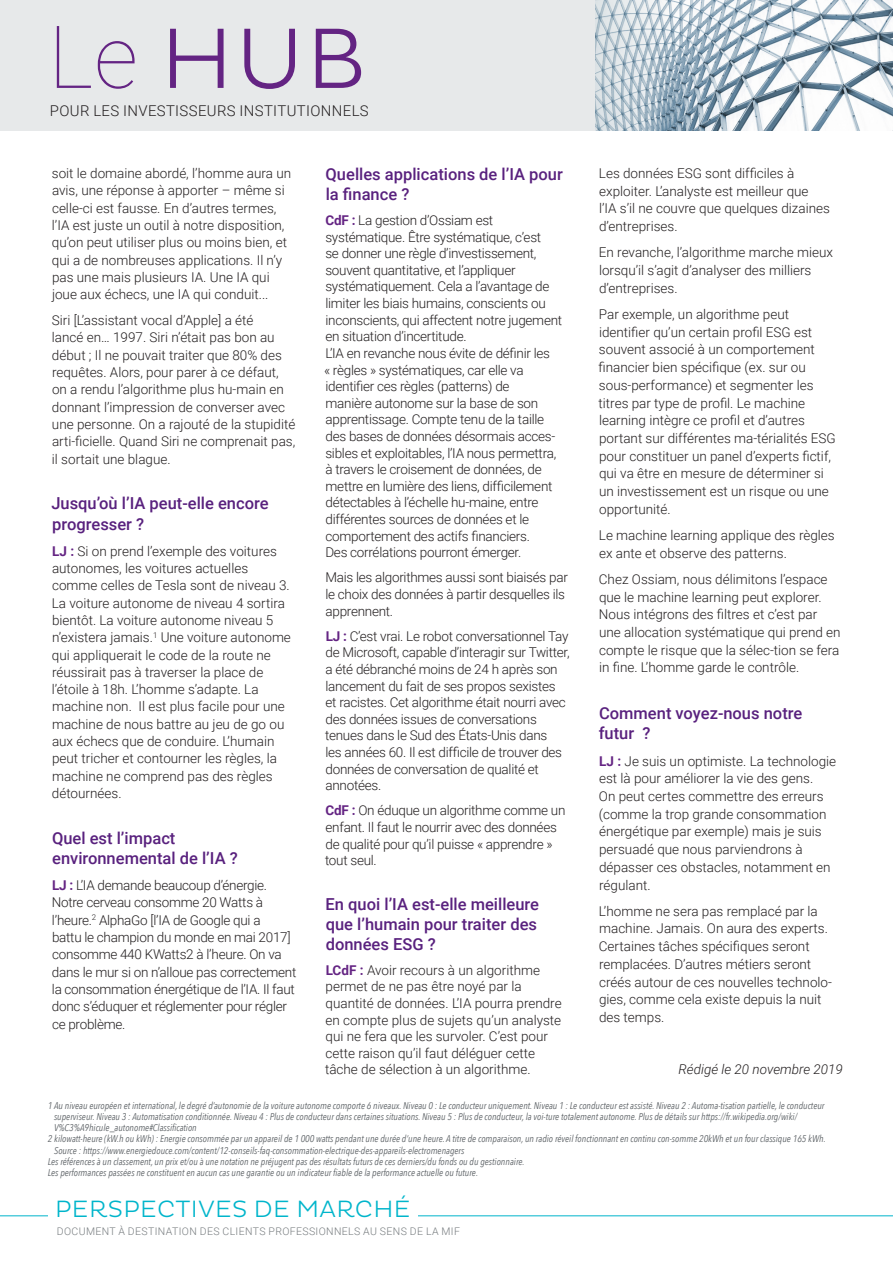
<style>
.page{position:relative;width:893px;height:1263px;background:#fff}
.page>*{position:absolute;margin:0;border:0;box-sizing:border-box;transform-origin:0 0}
.t1{font:300 87px "Pluto";color:#642483}
.t2{font:300 24px "Pluto";letter-spacing:.015em;color:#00b5cb}
.intertitre{font:500 16.5px/19.6px "Roboto";color:#59217e}
.t3{font:300 14.85px "Roboto";letter-spacing:.025em;color:#231f20}
.text_courant{font:300 13.5px/17.7px "Roboto";color:#231f20}
.text_courant-2{font:300 13.5px/16.6px "Roboto";letter-spacing:-.02em;color:#231f20}
.text_courant-3{font:italic 300 13.5px "Roboto";color:#231f20}
.t4{font:300 10.5px "Roboto";letter-spacing:.035em;color:#777c7f}
.Adresse_align_gauche{font:italic 9.75px/11.2px "Avenir Next Condensed";color:#5e6367}
.s1{font-family:"Roboto";font-weight:100}
.s2{font-weight:700;color:#642483}
</style>
<div class="page">
<hr style="left:0;top:1215px;width:893px;height:1px;background:#00b5cb">
<div style="left:48px;top:1198px;width:370px;height:18px;background:#fff"></div>
<div style="left:0;top:0;width:595px;height:131px;background:#e7e9ea"></div>
<img style="left:687px;top:0;width:206px;height:131px">
<svg style="left:595px;top:0;width:92px;height:131px;background:#b6c6d0"></svg>
<h1 class="t1" style="left:48px;top:9px;width:320px"><span class="s1">Le</span> HUB</h1>
<p class="t3" style="left:50px;top:100px;width:320px">POUR LES INVESTISSEURS INSTITUTIONNELS</p>
<p class="text_courant" style="left:599px;top:164px;width:233px">Les données ESG sont difficiles à exploiter. L’analyste est meilleur que<br>l’IA s’il ne couvre que quelques dizaines d’entreprises.</p>
<p class="text_courant" style="left:599px;top:243px;width:236px">En revanche, l’algorithme marche mieux lorsqu’il s’agit d’analyser des milliers d’entreprises.</p>
<p class="text_courant" style="left:599px;top:305px;width:239px">Par exemple, un algorithme peut identifier qu’un certain profil ESG est souvent associé à un comportement financier bien spécifique (ex. sur ou sous-performance) et segmenter les titres par type de profil. Le machine learning intègre ce profil et d’autres portant sur différentes ma-térialités ESG pour constituer un panel d’experts fictif, qui va être en mesure de déterminer si un investissement est un risque ou une opportunité.</p>
<p class="text_courant" style="left:599px;top:526px;width:237px">Le machine learning applique des règles ex ante et observe des patterns.</p>
<p class="text_courant" style="left:599px;top:570px;width:243px">Chez Ossiam, nous délimitons l’espace que le machine learning peut explorer.<br>Nous intégrons des filtres et c’est par une allocation systématique qui prend en compte le risque que la sélec-tion se fera in fine. L’homme garde le contrôle.</p>
<p class="intertitre" style="left:599px;top:702px;width:205px;line-height:20.7px">Comment voyez-nous notre futur ?</p>
<p class="text_courant" style="left:599px;top:751px;width:239px"><span class="s2">LJ :</span> Je suis un optimiste. La technologie est là pour améliorer la vie des gens.<br>On peut certes commettre des erreurs (comme la trop grande consommation énergétique par exemple) mais je suis persuadé que nous parviendrons à dépasser ces obstacles, notamment en régulant.</p>
<p class="text_courant" style="left:599px;top:902px;width:235px">L’homme ne sera pas remplacé par la machine. Jamais. On aura des experts.<br>Certaines tâches spécifiques seront remplacées. D’autres métiers seront créés autour de ces nouvelles technolo&shy;gies, comme cela existe depuis la nuit des temps.</p>
<p class="text_courant-3" style="left:679px;top:1060px;width:166px">Rédigé le 20 novembre 2019</p>
<p class="Adresse_align_gauche" style="left:54px;top:1099px;width:772px;text-indent:-6px">1 Au niveau européen et international, le degré d’autonomie de la voiture autonome comporte 6 niveaux. Niveau 0 : Le conducteur uniquement. Niveau 1 : Le conducteur est assisté. Niveau 2 : Automa-tisation partielle, le conducteur superviseur. Niveau 3 : Automatisation conditionnée. Niveau 4 : Plus de conducteur dans certaines situations. Niveau 5 : Plus de conducteur, la voi-ture totalement autonome. Plus de détails sur https://fr.wikipedia.org/wiki/<br>V%C3%A9hicule_autonome#Classification</p>
<p class="Adresse_align_gauche" style="left:54px;top:1133px;width:773px;text-indent:-6px">2 kilowatt-heure (kW.h ou kWh) : Energie consommée par un appareil de 1 000 watts pendant une durée d’une heure. A titre de comparaison, un radio réveil fonctionnant en continu con-somme 20kWh et un four classique 165 kWh.<br>Source : https://www.energiedouce.com/content/12-conseils-faq-consommation-electrique-des-appareils-electromenagers</p>
<p class="Adresse_align_gauche" style="left:48px;top:1156px;width:478px">Les références à un classement, un prix et/ou à une notation ne préjugent pas des résultats futurs de ces derniers/du fonds ou du gestionnaire.</p>
<p class="Adresse_align_gauche" style="left:48px;top:1167px;width:432px">Les performances passées ne constituent en aucun cas une garantie ou un indicateur fiable de la performance actuelle ou future.</p>
<p class="text_courant" style="left:52px;top:164px;width:241px;line-height:17.2px">soit le domaine abordé, l’homme aura un avis, une réponse à apporter – même si celle-ci est fausse. En d’autres termes, l’IA est juste un outil à notre disposition, qu’on peut utiliser plus ou moins bien, et qui a de nombreuses applications. Il n’y pas une mais plusieurs IA. Une IA qui joue aux échecs, une IA qui conduit...</p>
<p class="text_courant" style="left:52px;top:311px;width:245px;line-height:17.2px">Siri [L’assistant vocal d’Apple] a été<br>lancé en… 1997. Siri n’était pas bon au début ; Il ne pouvait traiter que 80% des requêtes. Alors, pour parer à ce défaut, on a rendu l’algorithme plus hu-main en donnant l’impression de converser avec une personne. On a rajouté de la stupidité arti-ficielle. Quand Siri ne comprenait pas, il sortait une blague.</p>
<p class="intertitre" style="left:51px;top:493px;width:219px;line-height:20.2px">Jusqu’où l’IA peut-elle encore progresser ?</p>
<p class="text_courant" style="left:52px;top:542px;width:241px;line-height:17.2px"><span class="s2">LJ :</span> Si on prend l’exemple des voitures autonomes, les voitures actuelles comme celles de Tesla sont de niveau 3.<br>La voiture autonome de niveau 4 sortira bientôt. La voiture autonome niveau 5 n’existera jamais.<sup>1</sup> Une voiture autonome qui appliquerait le code de la route ne réussirait pas à traverser la place de l’étoile à 18h. L’homme s’adapte. La machine non. Il est plus facile pour une machine de nous battre au jeu de go ou aux échecs que de conduire. L’humain peut tricher et contourner les règles, la machine ne comprend pas des règles détournées.</p>
<p class="intertitre" style="left:52px;top:827px;width:187px;line-height:20.2px">Quel est l’impact environnemental de l’IA ?</p>
<p class="text_courant-2" style="left:52px;top:876px;width:246px;line-height:17.2px"><span class="s2">LJ :</span> L’IA demande beaucoup d’énergie.<br>Notre cerveau consomme 20 Watts à l’heure.<sup>2</sup> AlphaGo [l’IA de Google qui a<br>battu le champion du monde en mai 2017] consomme 440 KWatts2 à l’heure. On va dans le mur si on n’alloue pas correctement la consommation énergétique de l’IA. Il faut donc s’éduquer et réglementer pour régler ce problème.</p>
<p class="intertitre" style="left:326px;top:164px;width:239px">Quelles applications de l’IA pour la finance ?</p>
<p class="text_courant-2" style="left:324px;top:211px;width:240px"><span class="s2">CdF :</span> La gestion d’Ossiam est systématique. Être systématique, c’est<br>se donner une règle d’investissement, souvent quantitative, et l’appliquer systématiquement. Cela a l’avantage de limiter les biais humains, conscients ou inconscients, qui affectent notre jugement en situation d’incertitude.<br>L’IA en revanche nous évite de définir les<br>« règles » systématiques, car elle va identifier ces règles (patterns) de<br>manière autonome sur la base de son apprentissage. Compte tenu de la taille des bases de données désormais acces&shy;sibles et exploitables, l’IA nous permettra, à travers le croisement de données, de mettre en lumière des liens, difficilement détectables à l’échelle hu-maine, entre différentes sources de données et le comportement des actifs financiers.<br>Des corrélations pourront émerger.</p>
<p class="text_courant-2" style="left:325px;top:569px;width:244px">Mais les algorithmes aussi sont biaisés par le choix des données à partir desquelles ils apprennent.</p>
<p class="text_courant-2" style="left:325px;top:627px;width:246px"><span class="s2">LJ :</span> C’est vrai. Le robot conversationnel Tay de Microsoft, capable d’interagir sur Twitter, a été débranché moins de 24 h après son lancement du fait de ses propos sexistes et racistes. Cet algorithme était nourri avec des données issues de conversations tenues dans le Sud des États-Unis dans<br>les années 60. Il est difficile de trouver des données de conversation de qualité et annotées.</p>
<p class="text_courant-2" style="left:325px;top:802px;width:242px"><span class="s2">CdF :</span> On éduque un algorithme comme un enfant. Il faut le nourrir avec des données de qualité pour qu’il puisse « apprendre » tout seul.</p>
<p class="intertitre" style="left:326px;top:894px;width:215px">En quoi l’IA est-elle meilleure que l’humain pour traiter des données ESG ?</p>
<p class="text_courant" style="left:325px;top:961px;width:238px;line-height:16.6px"><span class="s2">LCdF :</span> Avoir recours à un algorithme permet de ne pas être noyé par la quantité de données. L’IA pourra prendre en compte plus de sujets qu’un analyste qui ne fera que les survoler. C’est pour cette raison qu’il faut déléguer cette tâche de sélection à un algorithme.</p>
<h2 class="t2" style="left:55px;top:1195px;width:357px">PERSPECTIVES DE MARCHÉ</h2>
<p class="t4" style="left:57px;top:1224px;width:405px">DOCUMENT À DESTINATION DES CLIENTS PROFESSIONNELS AU SENS DE LA MIF</p>
</div>
